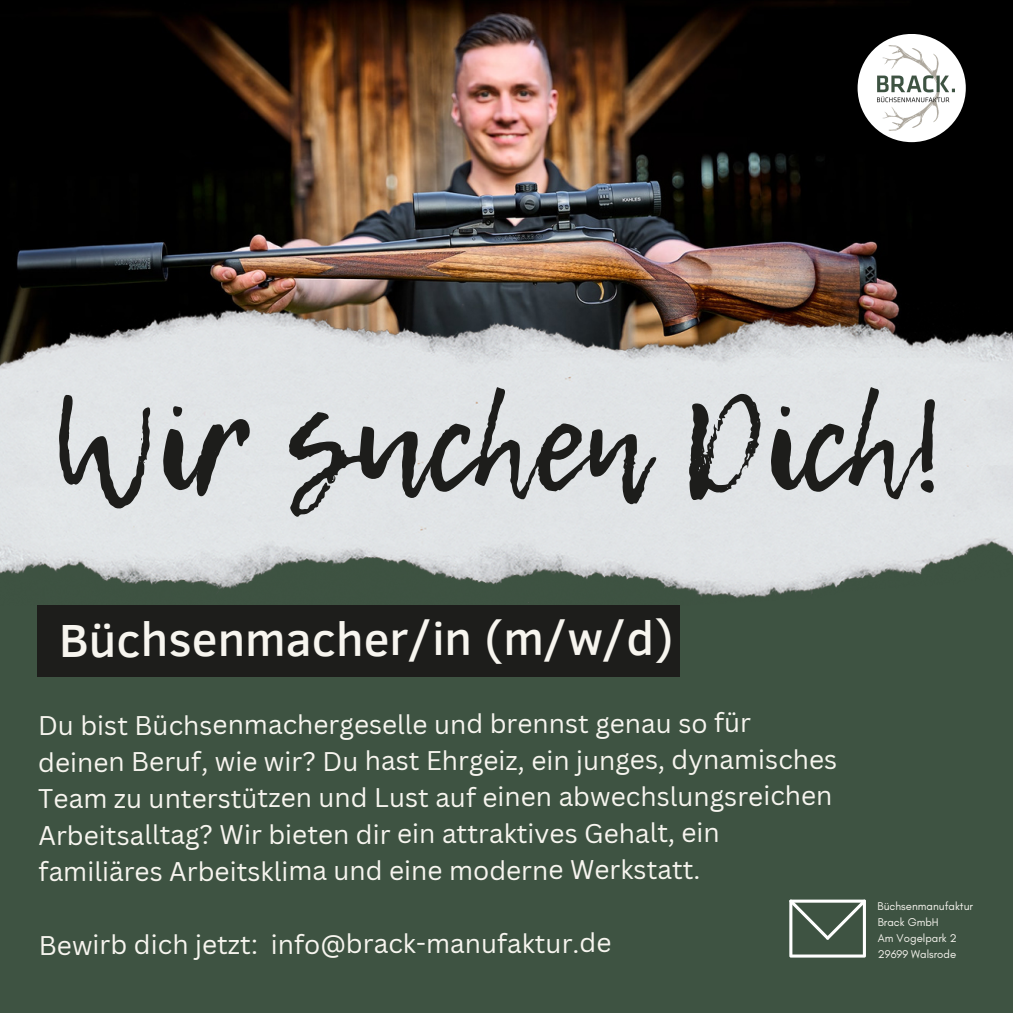
<style>
.page{position:relative;width:1013px;height:1013px;background:#fff}
.page>*{position:absolute;margin:0;border:0;box-sizing:border-box;transform-origin:0 0}
.t1{font:131.12px "Lemon Tuesday";color:#1d1d1b}
.t2{font:500 47.5px "Clear Sans";letter-spacing:-.005em;color:#f7f5ef}
.t3{font:26.25px/36.6px "Canva Sans";letter-spacing:-.005em;color:#f7f5ef}
.t4{font:11.38px/16px "Glacial Indifference";letter-spacing:-.005em;color:#f7f5ef}
</style>
<div class="page">
<div style="left:0;top:0;width:1012px;height:1012px;background:#3e5342"></div>
<img style="left:0;top:0;width:1012px;height:303px">
<img style="left:0;top:303px;width:1012px;height:300px">
<div style="left:38px;top:605px;width:642px;height:71px;background:#1d1d1b"></div>
<div style="left:857px;top:34px;width:108px;height:108px;background:#fff;border-radius:50%"></div>
<img style="left:877px;top:46px;width:77px;height:85px">
<svg style="left:789px;top:899px;width:77px;height:58px"></svg>
<h1 class="t1" style="left:51px;top:347px;width:898px">Wir suchen Dich!</h1>
<h3 class="t2" style="left:59px;top:604px;width:616px">Büchsenmacher/in (m/w/d)</h3>
<h2 class="t3" style="left:38px;top:705px;width:801px">Du bist Büchsenmachergeselle und brennst genau so für deinen Beruf, wie wir? Du hast Ehrgeiz, ein junges, dynamisches Team zu unterstützen und Lust auf einen abwechslungsreichen Arbeitsalltag? Wir bieten dir ein attraktives Gehalt, ein familiäres Arbeitsklima und eine moderne Werkstatt.</h2>
<h3 class="t3" style="left:39px;top:925px;width:574px">Bewirb dich jetzt: info@brack-manufaktur.de</h3>
<p class="t4" style="left:877px;top:897px;width:97px">Büchsenmanufaktur<br>Brack GmbH</p>
<p class="t4" style="left:877px;top:929px;width:81px">Am Vogelpark 2</p>
<p class="t4" style="left:877px;top:945px;width:80px">29699 Walsrode</p>
</div>
